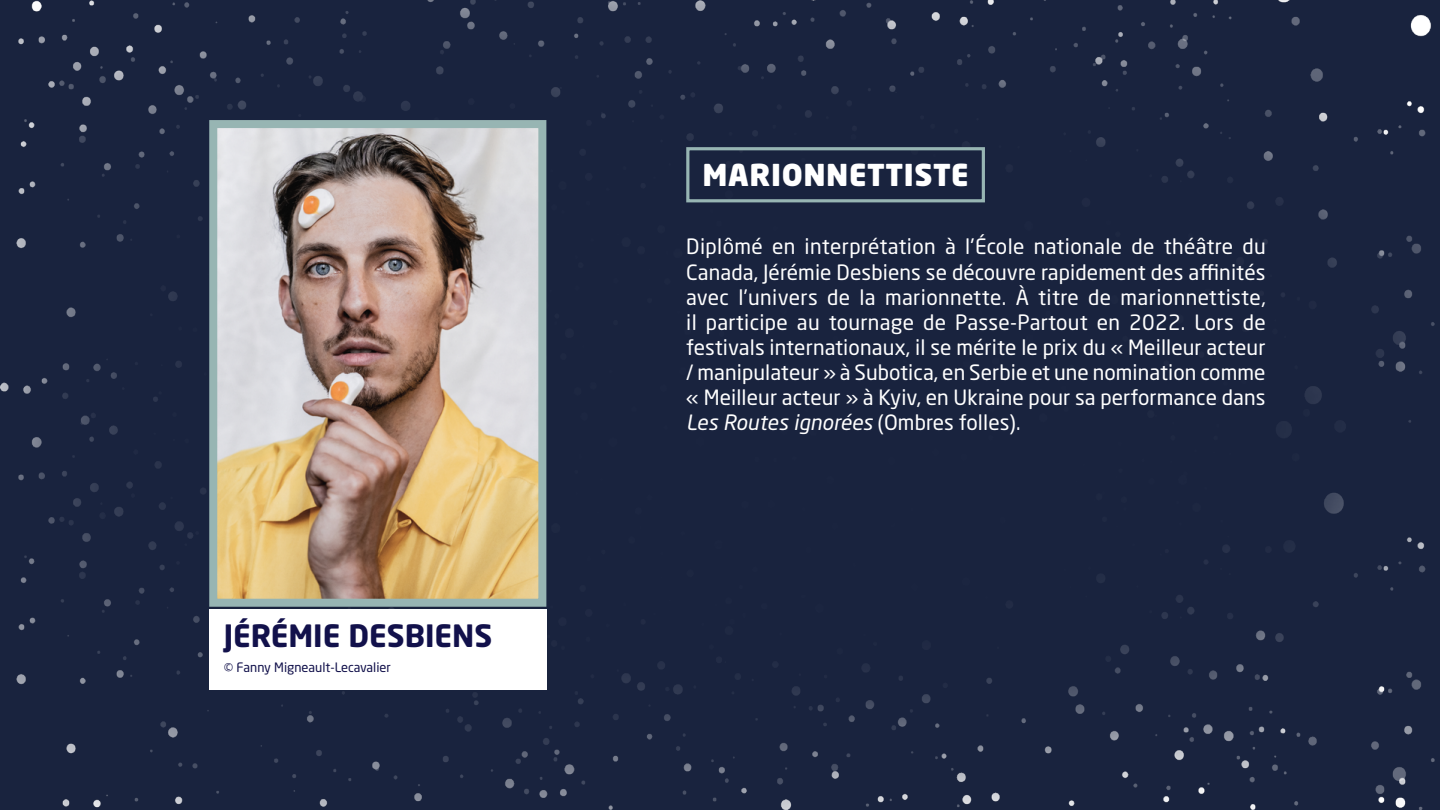
<style>
.page{position:relative;width:1440px;height:810px;background:#19233e}
.page>*{position:absolute;margin:0;border:0;box-sizing:border-box;transform-origin:0 0}
.t1{font:700 30.45px "Neo Sans Std";color:#12114b}
.t2{font:900 29.85px "Neo Sans Std";letter-spacing:.02em;color:#fff}
.t3{font:20.85px/25px "Neo Sans Std";letter-spacing:.005em;color:#fff;text-align:justify}
.t4{font:12.83px "Neo Sans Std";color:#12114b}
.s1{font-style:italic}
</style>
<div class="page">
<div style="left:686px;top:147px;width:299px;height:55px;border:3px solid #97b5b3"></div>
<img style="left:218px;top:129px;width:319px;height:469px">
<div style="left:209px;top:120px;width:337px;height:487px;border:8px solid #97b5b3"></div>
<div style="left:209px;top:609px;width:337px;height:81px;background:#fff"></div>
<h1 class="t1" style="left:224px;top:616px;width:270px">JÉRÉMIE DESBIENS</h1>
<p class="t4" style="left:224px;top:659px;width:169px">© Fanny Migneault-Lecavalier</p>
<h2 class="t2" style="left:702px;top:156px;width:268px">MARIONNETTISTE</h2>
<p class="t3" style="left:686px;top:234px;width:581px">Diplômé en interprétation à l'École nationale de théâtre du Canada, Jérémie Desbiens se découvre rapidement des affinités avec l’univers de la marionnette. À titre de marionnettiste, il participe au tournage de Passe-Partout en 2022. Lors de festivals internationaux, il se mérite le prix du « Meilleur acteur / manipulateur » à Subotica, en Serbie et une nomination comme « Meilleur acteur » à Kyiv, en Ukraine pour sa performance dans <span class="s1">Les Routes ignorées</span> (Ombres folles).</p>
</div>
